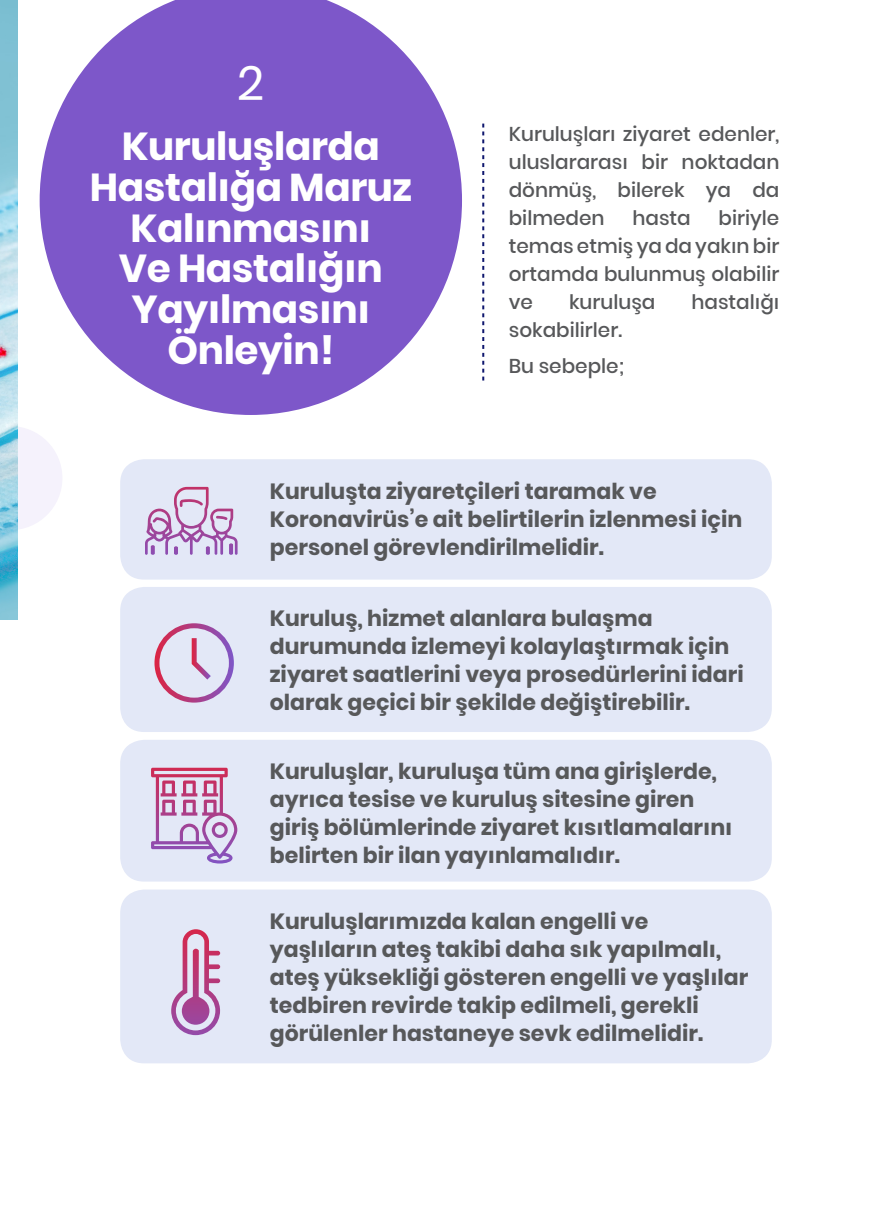
<style>
.page{position:relative;width:874px;height:1225px;background:#fff}
.page>*{position:absolute;margin:0;border:0;box-sizing:border-box;transform-origin:0 0}
.t1{font:47.8px "Poppins";color:#fff}
.t2{font:700 38.8px/40.6px "Poppins";letter-spacing:-.01em;color:#fff;text-align:center}
.t3{font:700 22px/28px "Poppins";color:#57585a}
.t4{font:500 20px/28px "Poppins";color:#57585a;text-align:justify}
</style>
<div class="page">
<div style="left:120px;top:459px;width:651px;height:120px;background:#e3e8f7;border-radius:24px"></div>
<div style="left:120px;top:587px;width:651px;height:145px;background:#e3e8f7;border-radius:24px"></div>
<div style="left:120px;top:740px;width:651px;height:141px;background:#e3e8f7;border-radius:24px"></div>
<div style="left:120px;top:889px;width:651px;height:174px;background:#e3e8f7;border-radius:24px"></div>
<svg style="left:40px;top:0;width:422px;height:415px;fill:#7d57c9"></svg>
<svg style="left:17px;top:426px;width:45px;height:104px"></svg>
<svg style="left:482px;top:124px;width:2px;height:256px"></svg>
<img style="left:0;top:0;width:17px;height:619px">
<svg style="left:145px;top:487px;width:92px;height:68px"></svg>
<svg style="left:154px;top:623px;width:80px;height:79px"></svg>
<svg style="left:151px;top:767px;width:86px;height:96px"></svg>
<svg style="left:171px;top:929px;width:49px;height:106px"></svg>
<p class="t1" style="left:237px;top:56px;width:29px">2</p>
<p class="t2" style="left:90px;top:127px;width:323px">Kuruluşlarda<br>Hastalığa Maruz<br>Kalınmasını<br>Ve Hastalığın<br>Yayılmasını<br>Önleyin!</p>
<p class="t4" style="left:508px;top:120px;width:272px">Kuruluşları ziyaret edenler, uluslararası bir noktadan dönmüş, bilerek ya da bilmeden</p>
<p class="t4" style="left:508px;top:204px;width:272px;text-indent:210px">biriyle temas etmiş ya da yakın bir ortamda bulunmuş olabilir ve</p>
<p class="t4" style="left:632px;top:204px;width:60px">hasta</p>
<p class="t4" style="left:568px;top:288px;width:88px">kuruluşa</p>
<p class="t4" style="left:691px;top:288px;width:89px">hastalığı</p>
<p class="t4" style="left:508px;top:316px;width:115px">sokabilirler.</p>
<p class="t4" style="left:508px;top:352px;width:117px">Bu sebeple;</p>
<p class="t3" style="left:270px;top:477px;width:473px">Kuruluşta ziyaretçileri taramak ve<br>Koronavirüs’e ait belirtilerin izlenmesi için personel görevlendirilmelidir.</p>
<p class="t3" style="left:270px;top:605px;width:475px">Kuruluş, hizmet alanlara bulaşma durumunda izlemeyi kolaylaştırmak için ziyaret saatlerini veya prosedürlerini idari olarak geçici bir şekilde değiştirebilir.</p>
<p class="t3" style="left:270px;top:757px;width:464px">Kuruluşlar, kuruluşa tüm ana girişlerde, ayrıca tesise ve kuruluş sitesine giren giriş bölümlerinde ziyaret kısıtlamalarını belirten bir ilan yayınlamalıdır.</p>
<p class="t3" style="left:270px;top:907px;width:480px">Kuruluşlarımızda kalan engelli ve yaşlıların ateş takibi daha sık yapılmalı, ateş yüksekliği gösteren engelli ve yaşlılar tedbiren revirde takip edilmeli, gerekli görülenler hastaneye sevk edilmelidir.</p>
</div>
